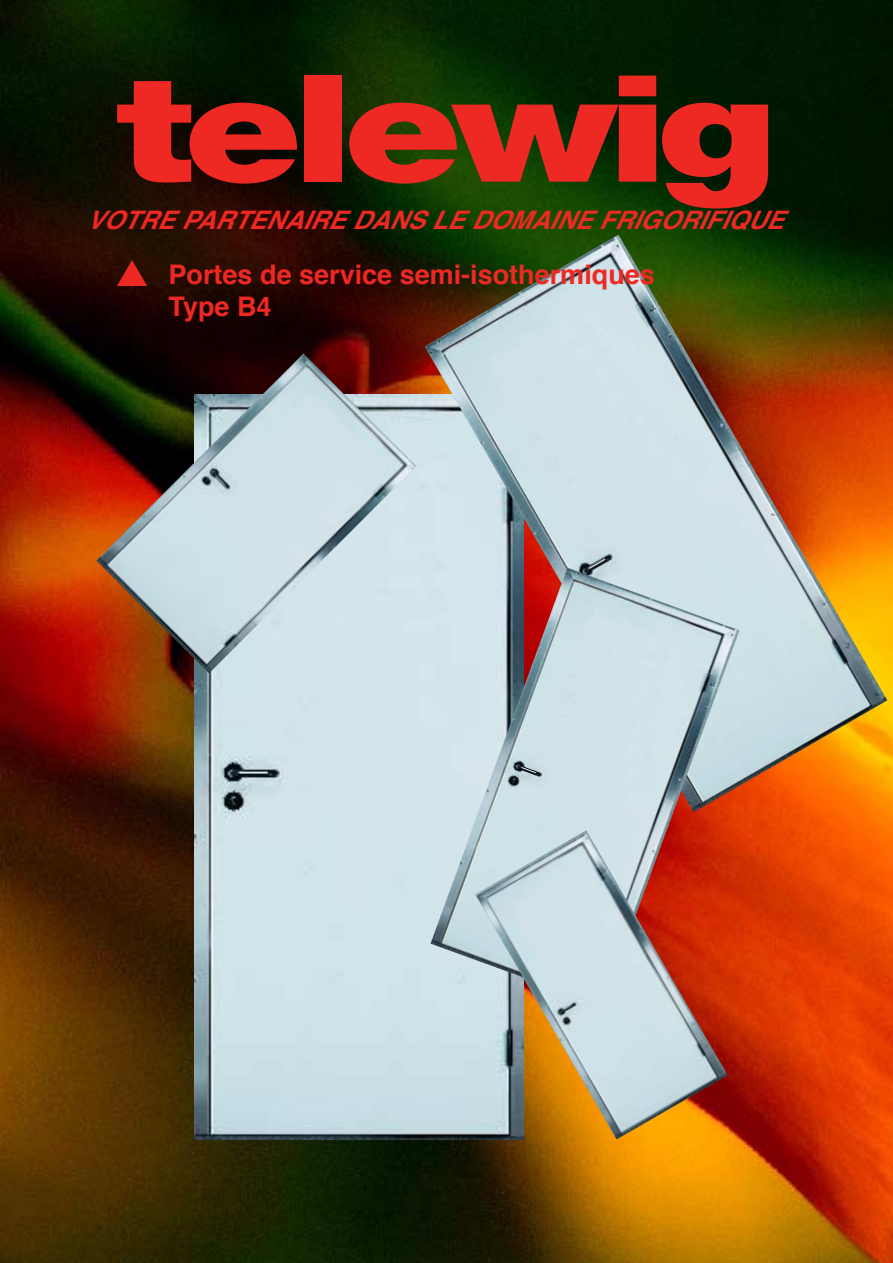
<style>
.page{position:relative;width:893px;height:1263px;background:#fff}
.page>*{position:absolute;margin:0;border:0;box-sizing:border-box;transform-origin:0 0}
.t1{font:900 148.5px "Helvetica Neue";letter-spacing:-.05em;color:#ee2823;scale:1.27 1}
.t2{font:36px "Monotype Sorts";color:#ee2823}
.t3{font:700 27px/32.4px "Helvetica";color:#ee2823}
.t4{font:italic 700 25.5px "Helvetica";color:#ee2823}
</style>
<div class="page">
<img style="left:0;top:0;width:893px;height:1263px">
<img style="left:194px;top:395px;width:281px;height:744px">
<img style="left:425px;top:235px;width:462px;height:577px">
<img style="left:430px;top:568px;width:309px;height:438px">
<img style="left:475px;top:830px;width:253px;height:309px">
<img style="left:96px;top:353px;width:320px;height:320px">
<p class="t1" style="left:116px;top:40px;width:522px">telewig</p>
<p class="t4" style="left:196px;top:203px;width:606px">ARTENAIREDANSLEDOMAINEFRIGORIFIQUE</p>
<p class="t2" style="left:116px;top:257px;width:34px">s</p>
<p class="t4" style="left:86px;top:203px;width:131px">VOTREP</p>
<p class="t3" style="left:169px;top:260px;width:488px">Portes de service semi-isothermiques<br>Type B4</p>
</div>
